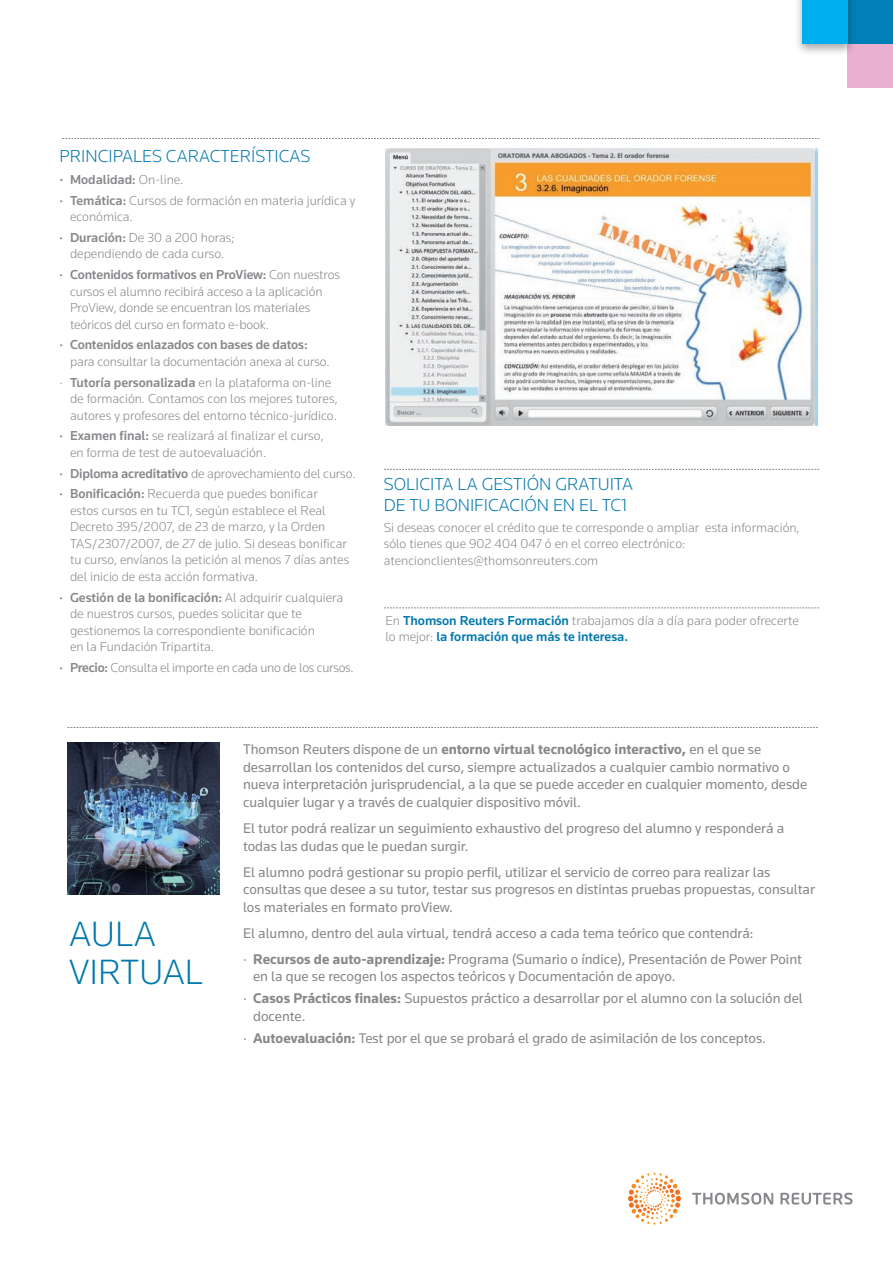
<style>
.page{position:relative;width:893px;height:1263px;background:#fff}
.page>*{position:absolute;margin:0;border:0;box-sizing:border-box;transform-origin:0 0}
.t1{font:300 36.45px/38.5px "Knowledge";color:#0078ae}
.t2{font:300 18px/21px "Knowledge";color:#0078ae}
.t3{font:14.55px/17.5px "Knowledge";color:#86888b}
.t4{font:300 13.5px/16.5px "Knowledge";color:#86888b}
.t5{font:500 13.5px/16.5px "Knowledge";color:#0078ae}
.t6{font:300 13.5px "Knowledge";letter-spacing:-.02em;color:#86888b}
.t7{font:500 13.5px "Knowledge";letter-spacing:-.01em;color:#86888b}
.s1{font-weight:500;font-size:15px}
.s2{font-weight:500}
.s3{font-weight:300;color:#86888b}
.s4{font-weight:700}
</style>
<div class="page">
<div style="left:848px;top:44px;width:45px;height:44px;background:#eab0d0"></div>
<div style="left:848px;top:0;width:45px;height:44px;background:#0080b8"></div>
<div style="left:794px;top:0;width:62px;height:57px;background:#231f20;opacity:.4"></div>
<div style="left:802px;top:0;width:46px;height:44px;background:#00aeef"></div>
<img style="left:386px;top:149px;width:432px;height:277px">
<img style="left:68px;top:743px;width:151px;height:151px">
<svg style="left:692px;top:1193px;width:161px;height:11px"></svg>
<svg style="left:628px;top:1172px;width:53px;height:53px"></svg>
<svg style="left:68px;top:727px;width:750px;height:1px"></svg>
<svg style="left:384px;top:469px;width:435px;height:1px"></svg>
<svg style="left:62px;top:138px;width:757px;height:1px"></svg>
<svg style="left:384px;top:608px;width:435px;height:1px"></svg>
<h2 class="t2" style="left:60px;top:145px;width:252px">PRINCIPALES CARACTERÍSTICAS</h2>
<p class="t4" style="left:60px;top:169px;width:297px;line-height:20.7px"><span class="s1">·</span> <span class="s2">Modalidad:</span> On-line.<br><span class="s2">· Temática:</span> Cursos de formación en materia jurídica y</p>
<p class="t4" style="left:60px;top:206px;width:177px;line-height:20.7px;text-indent:11px">económica.<br><span class="s2">· Duración:</span> De 30 a 200 horas;</p>
<p class="t4" style="left:60px;top:243px;width:282px;line-height:20.7px;text-indent:11px">dependiendo de cada curso.<br><span class="s2">· Contenidos formativos en ProView:</span> Con nuestros</p>
<p class="t4" style="left:70px;top:283px;width:254px">cursos el alumno recibirá acceso a la aplicación<br>ProView, donde se encuentran los materiales teóricos del curso en formato e-book.</p>
<p class="t7" style="left:60px;top:336px;width:250px">· Contenidos enlazados con bases de datos:</p>
<p class="t4" style="left:60px;top:351px;width:273px;line-height:20.7px;text-align:right">para consultar la documentación anexa al curso.<br>· <span class="s2">Tutoría personalizada</span> en la plataforma on-line</p>
<p class="t4" style="left:70px;top:390px;width:269px">de formación. Contamos con los mejores tutores, autores y profesores del entorno técnico-jurídico.</p>
<p class="t4" style="left:70px;top:427px;width:255px;text-indent:-11px"><span class="s2">· Examen final:</span> se realizará al finalizar el curso, en forma de test de autoevaluación.</p>
<p class="t4" style="left:60px;top:462px;width:298px;line-height:20.7px"><span class="s2">· Diploma acreditativo</span> de aprovechamiento del curso. <span class="s2">· Bonificación:</span> Recuerda que puedes bonificar</p>
<p class="t4" style="left:70px;top:502px;width:281px">estos cursos en tu TC1, según establece el Real Decreto 395/2007, de 23 de marzo, y la Orden TAS/2307/2007, de 27 de julio. Si deseas bonificar tu curso, envíanos la petición al menos 7 días antes del inicio de esta acción formativa.</p>
<p class="t4" style="left:70px;top:589px;width:275px;text-indent:-11px"><span class="s2">· Gestión de la bonificación:</span> Al adquirir cualquiera de nuestros cursos, puedes solicitar que te gestionemos la correspondiente bonificación<br>en la Fundación Tripartita.</p>
<p class="t6" style="left:60px;top:659px;width:296px"><span class="s2">· Precio:</span> Consulta el importe en cada uno de los cursos.</p>
<h2 class="t2" style="left:384px;top:473px;width:251px">SOLICITA LA GESTIÓN GRATUITA<br>DE TU BONIFICACIÓN EN EL TC1</h2>
<p class="t4" style="left:384px;top:519px;width:417px">Si deseas conocer el crédito que te corresponde o ampliar esta información, sólo tienes que 902 404 047 ó en el correo electrónico: atencionclientes@thomsonreuters.com</p>
<p class="t5" style="left:386px;top:612px;width:415px"><span class="s3">En</span> Thomson Reuters Formación <span class="s3">trabajamos día a día para poder ofrecerte lo mejor:</span> la formación que más te interesa.</p>
<h1 class="t1" style="left:69px;top:914px;width:135px">AULA<br>VIRTUAL</h1>
<p class="t3" style="left:243px;top:740px;width:566px">Thomson Reuters dispone de un <span class="s4">entorno virtual tecnológico interactivo,</span> en el que se desarrollan los contenidos del curso, siempre actualizados a cualquier cambio normativo o nueva interpretación jurisprudencial, a la que se puede acceder en cualquier momento, desde cualquier lugar y a través de cualquier dispositivo móvil.</p>
<p class="t3" style="left:243px;top:819px;width:543px">El tutor podrá realizar un seguimiento exhaustivo del progreso del alumno y responderá a todas las dudas que le puedan surgir.</p>
<p class="t3" style="left:243px;top:863px;width:573px">El alumno podrá gestionar su propio perfil, utilizar el servicio de correo para realizar las consultas que desee a su tutor, testar sus progresos en distintas pruebas propuestas, consultar los materiales en formato proView.</p>
<p class="t3" style="left:243px;top:919px;width:560px;line-height:26.1px">El alumno, dentro del aula virtual, tendrá acceso a cada tema teórico que contendrá:<br>· <span class="s4">Recursos de auto-aprendizaje:</span> Programa (Sumario o índice), Presentación de Power Point</p>
<p class="t3" style="left:243px;top:965px;width:561px;line-height:21.8px;text-indent:10px">en la que se recogen los aspectos teóricos y Documentación de apoyo.<br>· <span class="s4">Casos Prácticos finales:</span> Supuestos práctico a desarrollar por el alumno con la solución del</p>
<p class="t3" style="left:243px;top:1005px;width:524px;line-height:21.8px;text-indent:10px">docente.<br>· <span class="s4">Autoevaluación:</span> Test por el que se probará el grado de asimilación de los conceptos.</p>
</div>
